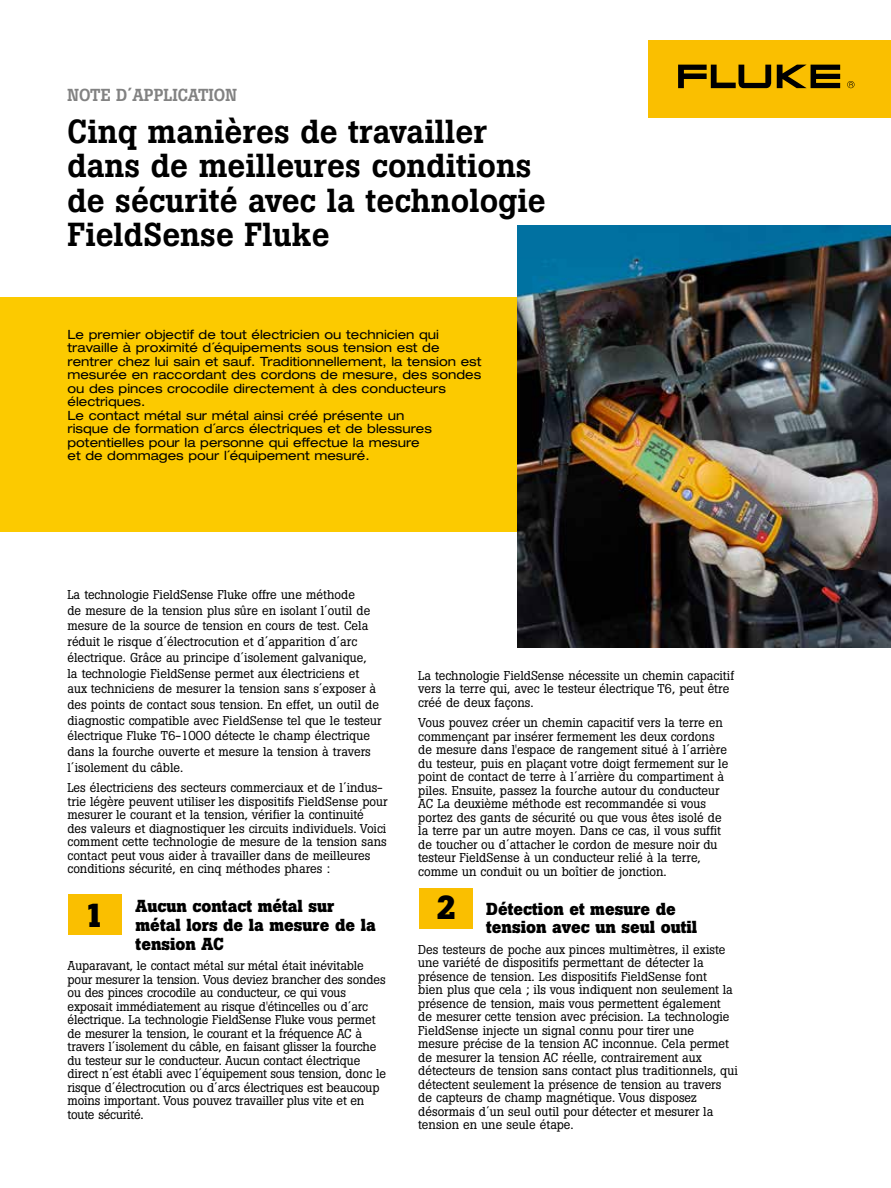
<style>
.page{position:relative;width:891px;height:1188px;background:#fff}
.page>*{position:absolute;margin:0;border:0;box-sizing:border-box;transform-origin:0 0}
.t1{font:500 33px/34.5px "Boton Pro";color:#000}
.t2{font:700 33px "Boton Pro";color:#000}
.t3{font:700 17.25px/18.8px "Boton Pro";color:#000}
.t4{font:500 17.25px "Boton Pro";color:#828282}
.t5{font:12.75px/13.5px "Boton Pro";color:#000}
.t6{font:expanded 12.75px/13.5px "Helvetica Neue LT Pro";color:#000}
</style>
<div class="page">
<div style="left:0;top:297px;width:531px;height:234px;background:#fcca00"></div>
<img style="left:518px;top:226px;width:373px;height:422px">
<div style="left:68px;top:894px;width:54px;height:41px;background:#fabf00"></div>
<div style="left:419px;top:889px;width:54px;height:40px;background:#fabf00"></div>
<div style="left:648px;top:40px;width:243px;height:78px;background:#fabf00"></div>
<svg style="left:777px;top:65px;width:63px;height:23px"></svg>
<svg style="left:678px;top:65px;width:93px;height:23px"></svg>
<svg style="left:847px;top:81px;width:8px;height:7px"></svg>
<h2 class="t4" style="left:68px;top:84px;width:171px">NOTE D´APPLICATION</h2>
<h1 class="t1" style="left:68px;top:114px;width:480px">Cinq manières de travailler dans de meilleures conditions de sécurité avec la technologie<br>FieldSense Fluke</h1>
<p class="t6" style="left:68px;top:327px;width:416px">Le premier objectif de tout électricien ou technicien qui travaille à proximité d´équipements sous tension est de rentrer chez lui sain et sauf. Traditionnellement, la tension est mesurée en raccordant des cordons de mesure, des sondes ou des pinces crocodile directement à des conducteurs électriques.<br>Le contact métal sur métal ainsi créé présente un<br>risque de formation d´arcs électriques et de blessures potentielles pour la personne qui effectue la mesure<br>et de dommages pour l´équipement mesuré.</p>
<p class="t5" style="left:68px;top:586px;width:316px;line-height:15.8px">La technologie FieldSense Fluke offre une méthode<br>de mesure de la tension plus sûre en isolant l´outil de mesure de la source de tension en cours de test. Cela réduit le risque d´électrocution et d´apparition d´arc électrique. Grâce au principe d´isolement galvanique,<br>la technologie FieldSense permet aux électriciens et aux techniciens de mesurer la tension sans s´exposer à des points de contact sous tension. En effet, un outil de diagnostic compatible avec FieldSense tel que le testeur électrique Fluke T6-1000 détecte le champ électrique dans la fourche ouverte et mesure la tension à travers l´isolement du câble.</p>
<p class="t5" style="left:68px;top:781px;width:322px">Les électriciens des secteurs commerciaux et de l´indus&shy;trie légère peuvent utiliser les dispositifs FieldSense pour mesurer le courant et la tension, vérifier la continuité<br>des valeurs et diagnostiquer les circuits individuels. Voici comment cette technologie de mesure de la tension sans contact peut vous aider à travailler dans de meilleures conditions sécurité, en cinq méthodes phares :</p>
<h2 class="t3" style="left:136px;top:897px;width:242px">Aucun contact métal sur métal lors de la mesure de la tension AC</h2>
<p class="t5" style="left:68px;top:959px;width:320px">Auparavant, le contact métal sur métal était inévitable pour mesurer la tension. Vous deviez brancher des sondes ou des pinces crocodile au conducteur, ce qui vous exposait immédiatement au risque d'étincelles ou d´arc électrique. La technologie FieldSense Fluke vous permet de mesurer la tension, le courant et la fréquence AC à travers l´isolement du câble, en faisant glisser la fourche du testeur sur le conducteur. Aucun contact électrique direct n´est établi avec l´équipement sous tension, donc le risque d´électrocution ou d´arcs électriques est beaucoup moins important. Vous pouvez travailler plus vite et en toute sécurité.</p>
<p class="t5" style="left:418px;top:669px;width:317px">La technologie FieldSense nécessite un chemin capacitif vers la terre qui, avec le testeur électrique T6, peut être créé de deux façons.</p>
<p class="t5" style="left:418px;top:716px;width:312px">Vous pouvez créer un chemin capacitif vers la terre en commençant par insérer fermement les deux cordons de mesure dans l'espace de rangement situé à l´arrière du testeur, puis en plaçant votre doigt fermement sur le point de contact de terre à l´arrière du compartiment à piles. Ensuite, passez la fourche autour du conducteur AC La deuxième méthode est recommandée si vous portez des gants de sécurité ou que vous êtes isolé de la terre par un autre moyen. Dans ce cas, il vous suffit de toucher ou d´attacher le cordon de mesure noir du testeur FieldSense à un conducteur relié à la terre, comme un conduit ou un boîtier de jonction.</p>
<h2 class="t3" style="left:486px;top:899px;width:213px">Détection et mesure de tension avec un seul outil</h2>
<p class="t5" style="left:418px;top:942px;width:321px">Des testeurs de poche aux pinces multimètres, il existe une variété de dispositifs permettant de détecter la présence de tension. Les dispositifs FieldSense font<br>bien plus que cela ; ils vous indiquent non seulement la présence de tension, mais vous permettent également de mesurer cette tension avec précision. La technologie FieldSense injecte un signal connu pour tirer une mesure précise de la tension AC inconnue. Cela permet de mesurer la tension AC réelle, contrairement aux détecteurs de tension sans contact plus traditionnels, qui détectent seulement la présence de tension au travers de capteurs de champ magnétique. Vous disposez désormais d´un seul outil pour détecter et mesurer la tension en une seule étape.</p>
<h1 class="t2" style="left:84px;top:894px;width:22px">1</h1>
<h1 class="t2" style="left:436px;top:886px;width:22px">2</h1>
</div>
